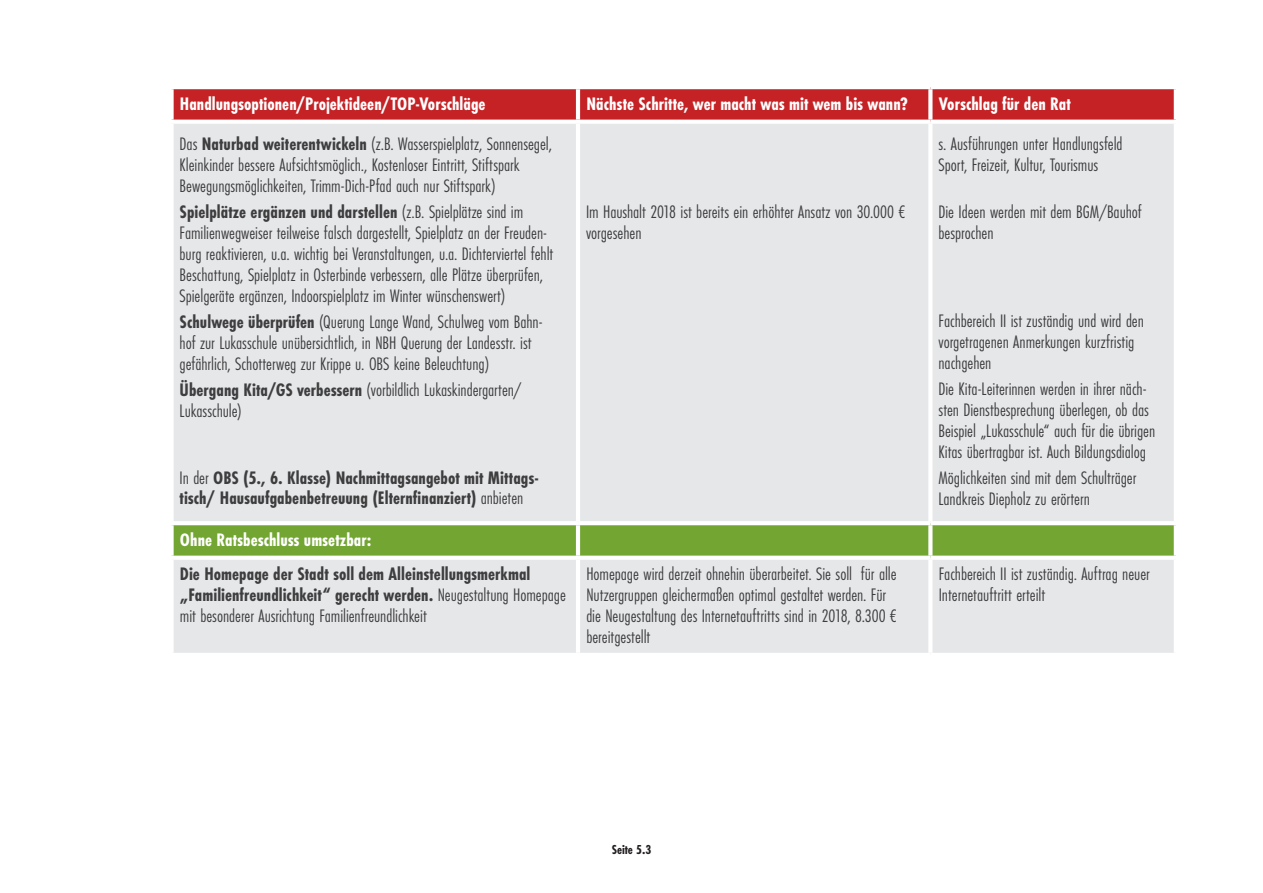
<style>
.page{position:relative;width:1263px;height:893px;background:#fff}
.page>*{position:absolute;margin:0;border:0;box-sizing:border-box;transform-origin:0 0}
.t1{font:18.75px/20.9px "Futura PT Cond";letter-spacing:-.005em;color:#3e3e3f}
.t2{font:700 18.75px/20.9px "Futura PT Cond";letter-spacing:.005em;color:#3e3e3f}
.t3{font:700 18.75px "Futura PT Cond";letter-spacing:.005em;color:#fff}
.t4{font:700 13.5px "Futura PT Cond";color:#231f20}
.s1{font-weight:700}
.s2{font-weight:400}
</style>
<div class="page">
<div style="left:174px;top:89px;width:1000px;height:31px;background:#c42225"></div>
<div style="left:174px;top:124px;width:402px;height:529px;background:#e6e7e9"></div>
<div style="left:580px;top:124px;width:594px;height:529px;background:#e6e7e9"></div>
<div style="left:174px;top:525px;width:1000px;height:31px;background:#73a532"></div>
<hr style="left:928px;top:124px;width:4px;height:397px;background:#fff">
<hr style="left:169px;top:521px;width:409px;height:4px;background:#fff">
<hr style="left:578px;top:521px;width:352px;height:4px;background:#fff">
<hr style="left:576px;top:525px;width:4px;height:31px;background:#fff">
<hr style="left:930px;top:521px;width:248px;height:4px;background:#fff">
<svg style="left:928px;top:525px;width:4px;height:31px"></svg>
<hr style="left:169px;top:556px;width:409px;height:4px;background:#fff">
<hr style="left:578px;top:556px;width:352px;height:4px;background:#fff">
<hr style="left:930px;top:556px;width:248px;height:4px;background:#fff">
<hr style="left:928px;top:560px;width:4px;height:93px;background:#fff">
<hr style="left:576px;top:89px;width:4px;height:31px;background:#fff">
<svg style="left:928px;top:89px;width:4px;height:31px"></svg>
<p class="t3" style="left:180px;top:93px;width:307px">Handlungsoptionen/Projektideen/TOP-Vorschläge</p>
<p class="t3" style="left:586px;top:93px;width:323px">Nächste Schritte, wer macht was mit wem bis wann?</p>
<p class="t3" style="left:939px;top:93px;width:133px">Vorschlag für den Rat</p>
<p class="t1" style="left:180px;top:134px;width:374px">Das <span class="s1">Naturbad weiterentwickeln</span> (z.B. Wasserspielplatz, Sonnensegel,<br>Kleinkinder bessere Aufsichtsmöglich., Kostenloser Eintritt, Stiftspark<br>Bewegungsmöglichkeiten, Trimm-Dich-Pfad auch nur Stiftspark)</p>
<p class="t1" style="left:180px;top:202px;width:375px"><span class="s1">Spielplätze ergänzen und darstellen</span> (z.B. Spielplätze sind im Familienwegweiser teilweise falsch dargestellt, Spielplatz an der Freuden&shy;burg reaktivieren, u.a. wichtig bei Veranstaltungen, u.a. Dichterviertel fehlt Beschattung, Spielplatz in Osterbinde verbessern, alle Plätze überprüfen, Spielgeräte ergänzen, Indoorspielplatz im Winter wünschenswert)</p>
<p class="t1" style="left:180px;top:312px;width:365px"><span class="s1">Schulwege überprüfen</span> (Querung Lange Wand, Schulweg vom Bahn&shy;hof zur Lukasschule unübersichtlich, in NBH Querung der Landesstr. ist gefährlich, Schotterweg zur Krippe u. OBS keine Beleuchtung)</p>
<p class="t1" style="left:180px;top:380px;width:343px"><span class="s1">Übergang Kita/GS verbessern</span> (vorbildlich Lukaskindergarten/<br>Lukasschule)</p>
<p class="t1" style="left:938px;top:134px;width:186px">s. Ausführungen unter Handlungsfeld<br>Sport, Freizeit, Kultur, Tourismus</p>
<p class="t1" style="left:938px;top:202px;width:205px">Die Ideen werden mit dem BGM/Bauhof besprochen</p>
<p class="t1" style="left:586px;top:202px;width:321px">Im Haushalt 2018 ist bereits ein erhöhter Ansatz von 30.000 € vorgesehen</p>
<p class="t1" style="left:938px;top:310px;width:207px">Fachbereich II ist zuständig und wird den vorgetragenen Anmerkungen kurzfristig nachgehen</p>
<p class="t1" style="left:938px;top:378px;width:218px">Die Kita-Leiterinnen werden in ihrer näch&shy;sten Dienstbesprechung überlegen, ob das Beispiel „Lukasschule“ auch für die übrigen Kitas übertragbar ist. Auch Bildungsdialog</p>
<p class="t1" style="left:938px;top:467px;width:199px">Möglichkeiten sind mit dem Schulträger<br>Landkreis Diepholz zu erörtern</p>
<p class="t2" style="left:180px;top:467px;width:361px"><span class="s2">In der</span> OBS (5., 6. Klasse) Nachmittagsangebot mit Mittags&shy;tisch/ Hausaufgabenbetreuung (Elternfinanziert) <span class="s2">anbieten</span></p>
<p class="t3" style="left:180px;top:529px;width:193px">Ohne Ratsbeschluss umsetzbar:</p>
<p class="t2" style="left:180px;top:564px;width:387px">Die Homepage der Stadt soll dem Alleinstellungsmerkmal „Familienfreundlichkeit“ gerecht werden. <span class="s2">Neugestaltung Homepage mit besonderer Ausrichtung Familienfreundlichkeit</span></p>
<p class="t1" style="left:586px;top:564px;width:312px">Homepage wird derzeit ohnehin überarbeitet. Sie soll für alle Nutzergruppen gleichermaßen optimal gestaltet werden. Für die Neugestaltung des Internetauftritts sind in 2018, 8.300 € bereitgestellt</p>
<p class="t1" style="left:939px;top:564px;width:213px">Fachbereich II ist zuständig. Auftrag neuer<br>Internetauftritt erteilt</p>
<p class="t4" style="left:612px;top:842px;width:41px">Seite 5.3</p>
</div>
